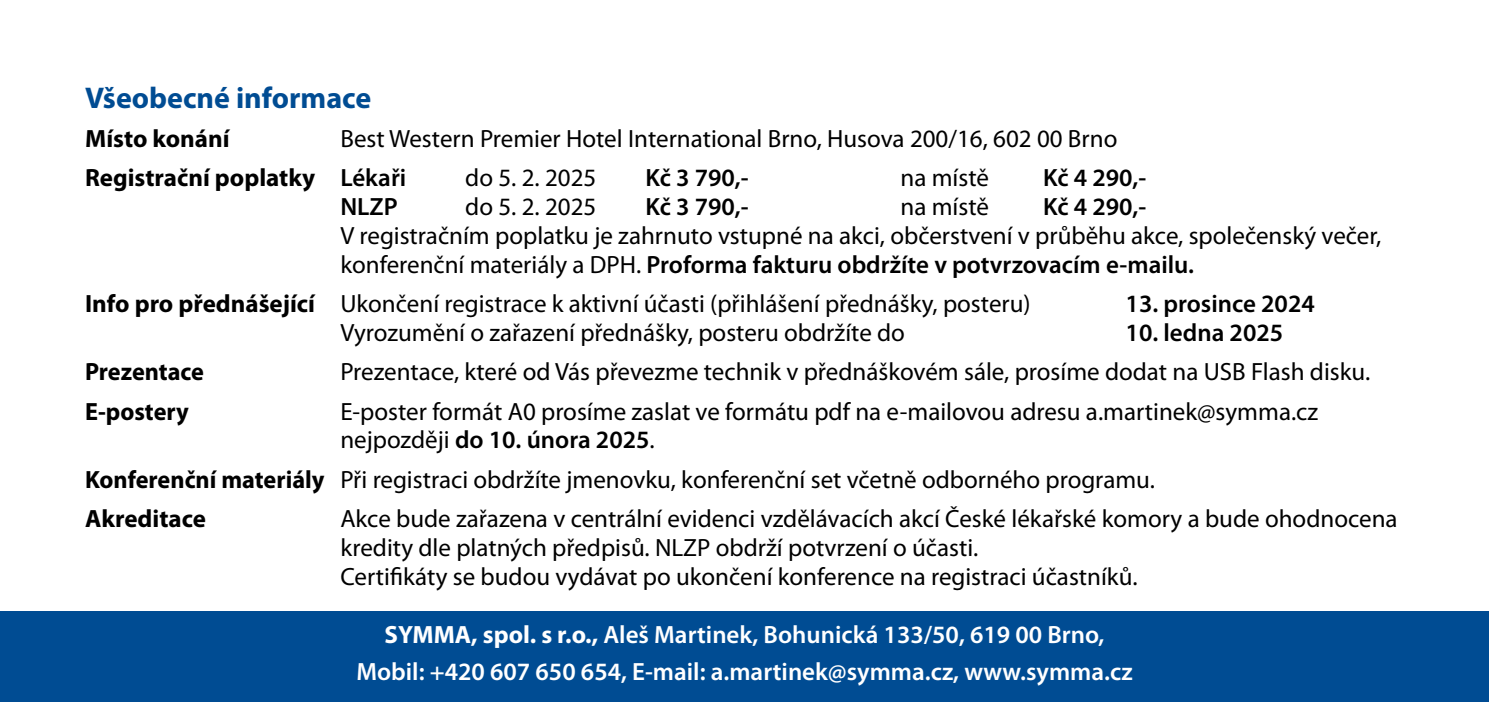
<style>
.page{position:relative;width:1489px;height:702px;background:#fff}
.page>*{position:absolute;margin:0;border:0;box-sizing:border-box;transform-origin:0 0}
.t1{font:700 30px "Myriad Pro";color:#004c93}
.t2{font:25px/28.8px "Myriad Pro";color:#000}
.t3{font:600 25px/37px "Myriad Pro";color:#fff;text-align:center}
.t4{font:600 25px "Myriad Pro";color:#000}
.t5{font:700 25px "Myriad Pro";color:#000}
.s1{font-weight:700}
.s2{font-weight:600}
</style>
<div class="page">
<div style="left:0;top:611px;width:1488px;height:91px;background:#004c93"></div>
<p class="t1" style="left:85px;top:78px;width:288px">Všeobecné informace</p>
<p class="t5" style="left:85px;top:122px;width:146px">Místo konání</p>
<p class="t2" style="left:85px;top:118px;width:1033px;line-height:39.5px;text-indent:255px">Best Western Premier Hotel International Brno, Husova 200/16, 602 00 Brno<br><span class="s1">Registrační poplatky</span> <span class="s2">Lékaři</span></p>
<p class="t2" style="left:465px;top:163px;width:133px">do 5. 2. 2025</p>
<p class="t4" style="left:645px;top:162px;width:105px">Kč 3 790,-</p>
<p class="t2" style="left:900px;top:163px;width:90px">na místě</p>
<p class="t4" style="left:1043px;top:162px;width:105px">Kč 4 290,-</p>
<p class="t4" style="left:340px;top:191px;width:59px">NLZP</p>
<p class="t2" style="left:465px;top:192px;width:133px">do 5. 2. 2025</p>
<p class="t4" style="left:645px;top:191px;width:105px">Kč 3 790,-</p>
<p class="t2" style="left:900px;top:192px;width:90px">na místě</p>
<p class="t4" style="left:1043px;top:191px;width:105px">Kč 4 290,-</p>
<p class="t2" style="left:340px;top:221px;width:1042px">V registračním poplatku je zahrnuto vstupné na akci, občerstvení v průběhu akce, společenský večer, konferenční materiály a DPH. <span class="s2">Proforma fakturu obdržíte v potvrzovacím e-mailu.</span></p>
<p class="t2" style="left:85px;top:289px;width:947px"><span class="s1">Info pro přednášející</span> Ukončení registrace k aktivní účasti (přihlášení přednášky, posteru)</p>
<p class="t4" style="left:1125px;top:288px;width:191px">13. prosince 2024</p>
<p class="t2" style="left:340px;top:318px;width:566px">Vyrozumění o zařazení přednášky, posteru obdržíte do</p>
<p class="t4" style="left:1125px;top:316px;width:159px">10. ledna 2025</p>
<p class="t5" style="left:85px;top:355px;width:120px">Prezentace</p>
<p class="t2" style="left:340px;top:357px;width:1031px">Prezentace, které od Vás převezme technik v přednáškovém sále, prosíme dodat na USB Flash disku.</p>
<p class="t5" style="left:85px;top:395px;width:105px">E-postery</p>
<p class="t2" style="left:340px;top:396px;width:979px">E-poster formát A0 prosíme zaslat ve formátu pdf na e-mailovou adresu a.martinek@symma.cz nejpozději <span class="s2">do 10. února 2025</span>.</p>
<p class="t2" style="left:85px;top:459px;width:1071px;line-height:39.5px"><span class="s1">Konferenční materiály</span> Při registraci obdržíte jmenovku, konferenční set včetně odborného programu.<br><span class="s1">Akreditace</span></p>
<p class="t2" style="left:340px;top:504px;width:1058px">Akce bude zařazena v centrální evidenci vzdělávacích akcí České lékařské komory a bude ohodnocena kredity dle platných předpisů. NLZP obdrží potvrzení o účasti.<br>Certifikáty se budou vydávat po ukončení konference na registraci účastníků.</p>
<p class="t3" style="left:356px;top:615px;width:777px"><span class="s1">SYMMA, spol. s r.o.,</span> Aleš Martinek, Bohunická 133/50, 619 00 Brno,<br>Mobil: +420 607 650 654, E-mail: a.martinek@symma.cz, www.symma.cz</p>
</div>
